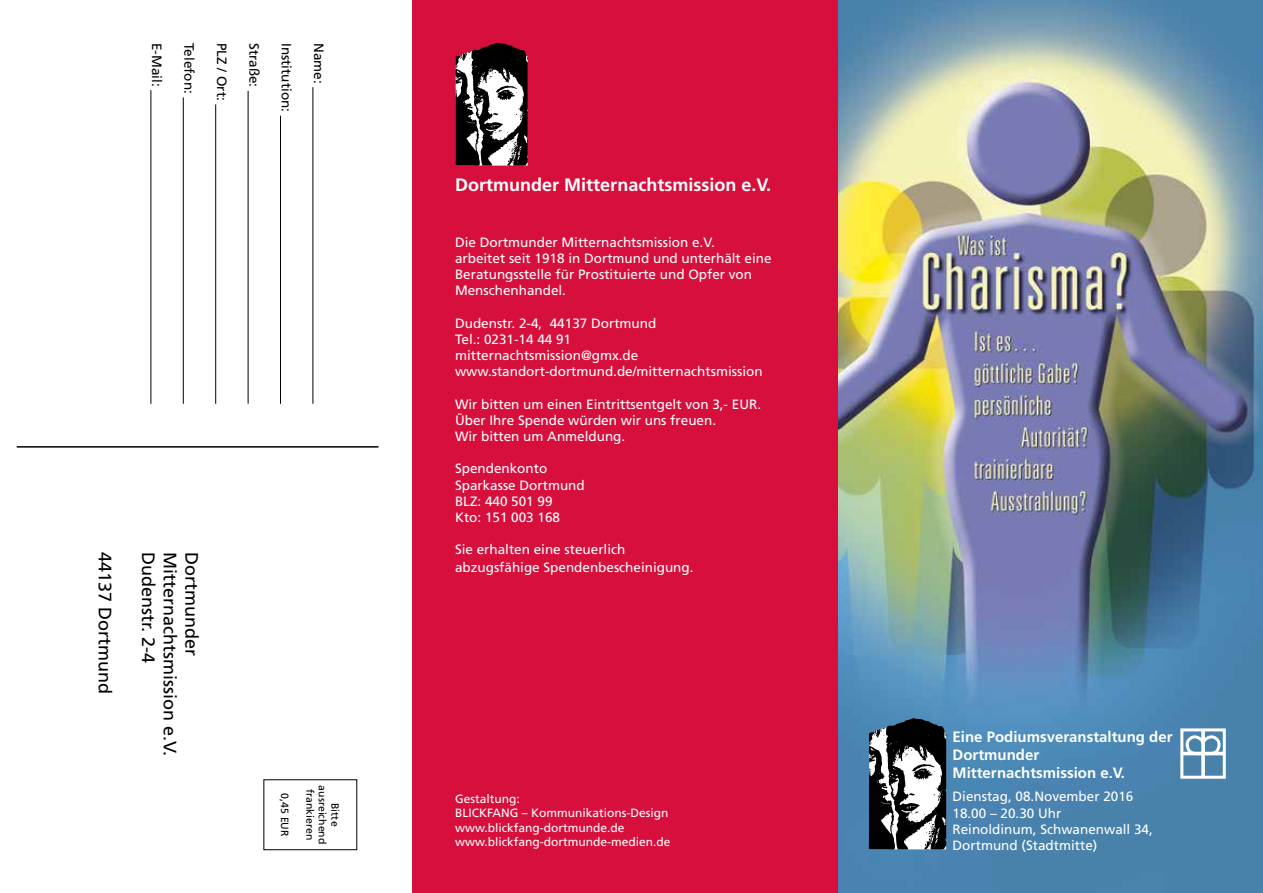
<style>
.page{position:relative;width:1263px;height:893px;background:#fff}
.page>*{position:absolute;margin:0;border:0;box-sizing:border-box;transform-origin:0 0}
.t1{font:18px "Frutiger";color:#000}
.t2{font:700 18px "Frutiger";color:#fff}
.t3{font:700 15px/18px "Frutiger";color:#fff}
.t4{font:13.5px/16.2px "Frutiger";color:#fff}
.t5{font:13.5px "Frutiger";color:#000}
.t6{font:12px/14.4px "Frutiger";color:#fff}
.t7{font:10.5px/12.6px "Frutiger";color:#000;text-align:center}
</style>
<div class="page">
<img style="left:838px;top:0;width:425px;height:893px">
<div style="left:412px;top:0;width:426px;height:893px;background:#d60f3c"></div>
<svg style="left:455px;top:43px;width:73px;height:123px;background:#685d60"></svg>
<hr style="left:313px;top:87px;width:1px;height:317px;background:#000">
<hr style="left:280px;top:116px;width:1px;height:288px;background:#000">
<hr style="left:248px;top:91px;width:1px;height:313px;background:#000">
<hr style="left:215px;top:104px;width:1px;height:300px;background:#000">
<hr style="left:183px;top:97px;width:1px;height:307px;background:#000">
<hr style="left:151px;top:90px;width:1px;height:314px;background:#000">
<hr style="left:17px;top:446px;width:361px;height:2px;background:#000">
<svg style="left:868px;top:718px;width:78px;height:132px"></svg>
<div style="left:1180px;top:728px;width:46px;height:51px;border:3px solid #fff"></div>
<svg style="left:1201px;top:730px;width:4px;height:47px"></svg>
<svg style="left:1182px;top:734px;width:42px;height:23px"></svg>
<p class="t5" style="left:165px;top:43px;width:45px;rotate:90deg">E-Mail:</p>
<p class="t5" style="left:197px;top:43px;width:52px;rotate:90deg">Telefon:</p>
<p class="t5" style="left:230px;top:43px;width:59px;rotate:90deg">PLZ / Ort:</p>
<p class="t5" style="left:262px;top:43px;width:46px;rotate:90deg">Straße:</p>
<p class="t5" style="left:294px;top:43px;width:71px;rotate:90deg">Institution:</p>
<p class="t5" style="left:327px;top:43px;width:42px;rotate:90deg">Name:</p>
<h1 class="t1" style="left:116px;top:552px;width:144px;rotate:90deg">44137 Dortmund</h1>
<h1 class="t1" style="left:159px;top:552px;width:113px;rotate:90deg">Dudenstr. 2-4</h1>
<h1 class="t1" style="left:181px;top:552px;width:206px;rotate:90deg">Mitternachtsmission e.V.</h1>
<h1 class="t1" style="left:202px;top:552px;width:106px;rotate:90deg">Dortmunder</h1>
<p class="t7" style="left:291px;top:793px;width:45px;rotate:90deg">0,45 EUR</p>
<p class="t7" style="left:341px;top:785px;width:60px;rotate:90deg">Bitte ausreichend frankieren</p>
<h1 class="t2" style="left:455px;top:174px;width:318px">Dortmunder Mitternachtsmission e.V.</h1>
<p class="t4" style="left:455px;top:234px;width:318px">Die Dortmunder Mitternachtsmission e.V.<br>arbeitet seit 1918 in Dortmund und unterhält eine Beratungsstelle für Prostituierte und Opfer von Menschenhandel.</p>
<p class="t4" style="left:455px;top:315px;width:309px">Dudenstr. 2-4, 44137 Dortmund<br>Tel.: 0231-14 44 91<br>mitternachtsmission@gmx.de www.standort-dortmund.de/mitternachtsmission</p>
<p class="t4" style="left:455px;top:396px;width:308px">Wir bitten um einen Eintrittsentgelt von 3,- EUR.<br>Über Ihre Spende würden wir uns freuen.<br>Wir bitten um Anmeldung.</p>
<p class="t4" style="left:455px;top:461px;width:131px">Spendenkonto<br>Sparkasse Dortmund<br>BLZ: 440 501 99<br>Kto: 151 003 168</p>
<p class="t4" style="left:455px;top:541px;width:240px;line-height:18px">Sie erhalten eine steuerlich abzugsfähige Spendenbescheinigung.</p>
<p class="t6" style="left:455px;top:791px;width:217px">Gestaltung:<br>BLICKFANG – Kommunikations-Design www.blickfang-dortmunde.de www.blickfang-dortmunde-medien.de</p>
<p class="t3" style="left:952px;top:727px;width:222px">Eine Podiumsveranstaltung der<br>Dortmunder<br>Mitternachtsmission e.V.</p>
<p class="t4" style="left:952px;top:789px;width:202px">Dienstag, 08.November 2016<br>18.00 – 20.30 Uhr<br>Reinoldinum, Schwanenwall 34,<br>Dortmund (Stadtmitte)</p>
</div>
